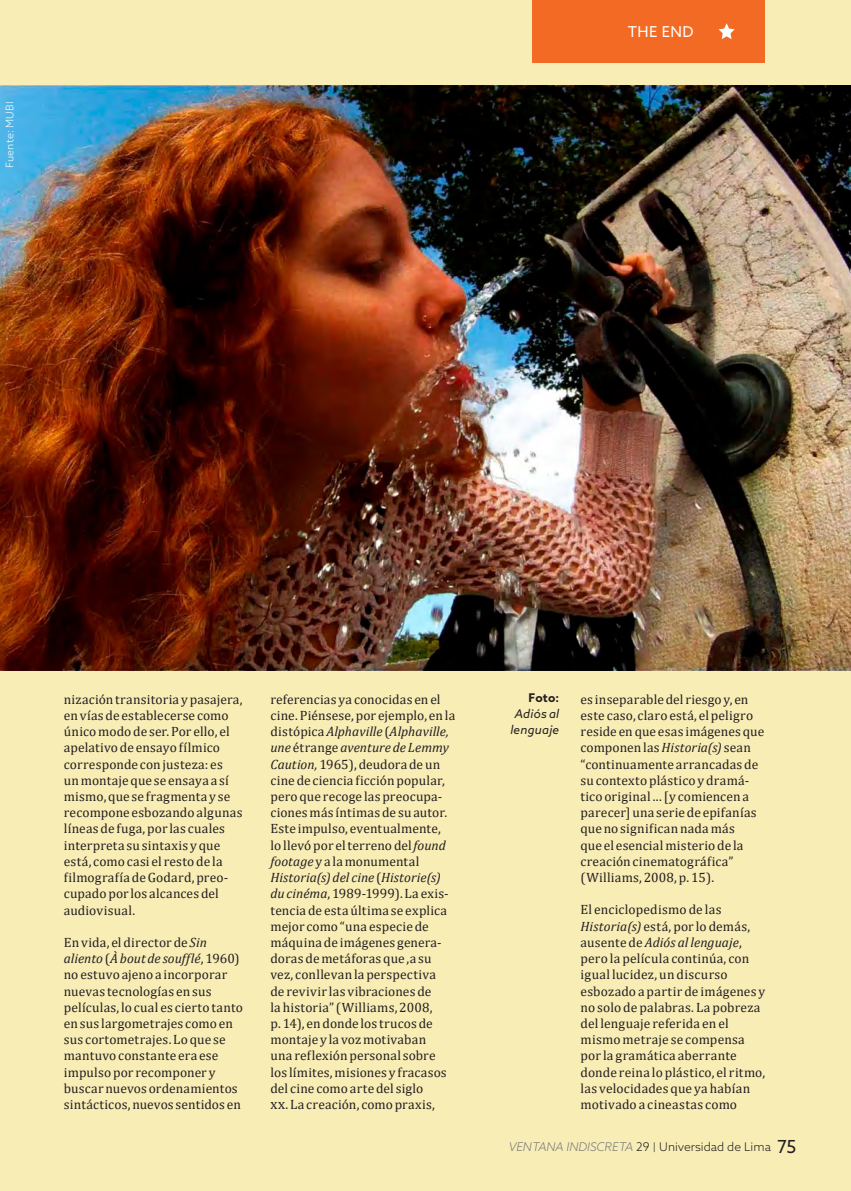
<style>
.page{position:relative;width:851px;height:1191px;background:#fff}
.page>*{position:absolute;margin:0;border:0;box-sizing:border-box;transform-origin:0 0}
.CABECERA{font:15px "Azo Sans";letter-spacing:.025em;color:#fff}
._0_CUERPO_DE_TXT_nueva_version{font:13.5px/16.2px "Cambria";letter-spacing:.01em;color:#231f20}
.t1{font:300 12px "Azo Sans";color:#231f20}
.LEYENDA_CURSIVA{font:italic 12px/16.2px "Azo Sans";letter-spacing:.02em;color:#231f20;text-align:center}
.LEYENDA_CURSIVA-2{font:700 12px "Azo Sans";color:#231f20}
.fuente_foto{font:300 10.5px "Azo Sans";letter-spacing:.025em;color:#fff}
.s1{font-style:italic}
.s2{font-style:italic;color:#76787b}
.s3{font-size:9.6px}
.s4{font-weight:400;font-size:18px}
</style>
<div class="page">
<div style="left:0;top:0;width:850px;height:1191px;background:#f9edb6"></div>
<img style="left:0;top:85px;width:850px;height:585px">
<div style="left:531px;top:0;width:233px;height:63px;background:#f36a24"></div>
<svg style="left:718px;top:23px;width:16px;height:16px"></svg>
<p class="fuente_foto" style="left:3px;top:168px;width:68px;rotate:-90deg">Fuente: MUBI</p>
<p class="CABECERA" style="left:627px;top:22px;width:67px">THE END</p>
<p class="_0_CUERPO_DE_TXT_nueva_version" style="left:64px;top:691px;width:180px">nización transitoria y pasajera, en vías de establecerse como único modo de ser. Por ello, el apelativo de ensayo fílmico corresponde con justeza: es<br>un montaje que se ensaya a sí mismo, que se fragmenta y se recompone esbozando algunas líneas de fuga, por las cuales interpreta su sintaxis y que está, como casi el resto de la filmografía de Godard, preo&shy;cupado por los alcances del audiovisual.</p>
<p class="_0_CUERPO_DE_TXT_nueva_version" style="left:64px;top:934px;width:181px">En vida, el director de <span class="s1">Sin aliento</span> (<span class="s1">À bout de soufflé</span>, 1960) no estuvo ajeno a incorporar nuevas tecnologías en sus películas, lo cual es cierto tanto en sus largometrajes como en sus cortometrajes. Lo que se mantuvo constante era ese impulso por recomponer y buscar nuevos ordenamientos sintácticos, nuevos sentidos en</p>
<p class="LEYENDA_CURSIVA-2" style="left:528px;top:689px;width:32px">Foto:</p>
<p class="LEYENDA_CURSIVA" style="left:510px;top:705px;width:50px">Adiós al lenguaje</p>
<p class="_0_CUERPO_DE_TXT_nueva_version" style="left:270px;top:691px;width:186px">referencias ya conocidas en el cine. Piénsese, por ejemplo, en la distópica <span class="s1">Alphaville</span> (<span class="s1">Alphaville, une</span> étrange <span class="s1">aventure de Lemmy<br>Caution,</span> 1965), deudora de un cine de ciencia ficción popular, pero que recoge las preocupa&shy;ciones más íntimas de su autor.<br>Este impulso, eventualmente,<br>lo llevó por el terreno del <span class="s1">found footage</span> y a la monumental<br><span class="s1">Historia(s) del cine</span> (<span class="s1">Historie(s) du cinéma</span>, 1989-1999). La exis&shy;tencia de esta última se explica mejor como “una especie de máquina de imágenes genera&shy;doras de metáforas que ,a su vez, conllevan la perspectiva<br>de revivir las vibraciones de<br>la historia” (Williams, 2008,<br>p. 14), en donde los trucos de montaje y la voz motivaban<br>una reflexión personal sobre los límites, misiones y fracasos del cine como arte del siglo<br>xx. La creación, como praxis,</p>
<p class="_0_CUERPO_DE_TXT_nueva_version" style="left:580px;top:691px;width:185px">es inseparable del riesgo y, en este caso, claro está, el peligro reside en que esas imágenes que componen las <span class="s1">Historia(s)</span> sean “continuamente arrancadas de su contexto plástico y dramá&shy;tico original ... [y comiencen a parecer] una serie de epifanías que no significan nada más<br>que el esencial misterio de la creación cinematográfica” (Williams, 2008, p. 15).</p>
<p class="_0_CUERPO_DE_TXT_nueva_version" style="left:580px;top:901px;width:186px">El enciclopedismo de las<br><span class="s1">Historia(s)</span> está, por lo demás, ausente de <span class="s1">Adiós al lenguaje</span>, pero la película continúa, con igual lucidez, un discurso esbozado a partir de imágenes y no solo de palabras. La pobreza del lenguaje referida en el mismo metraje se compensa por la gramática aberrante donde reina lo plástico, el ritmo, las velocidades que ya habían motivado a cineastas como</p>
<p class="t1" style="left:508px;top:1139px;width:289px"><span class="s2">VENTANA INDISCRETA</span> 29 <span class="s3">|</span> Universidad de Lima <span class="s4">75</span></p>
</div>
